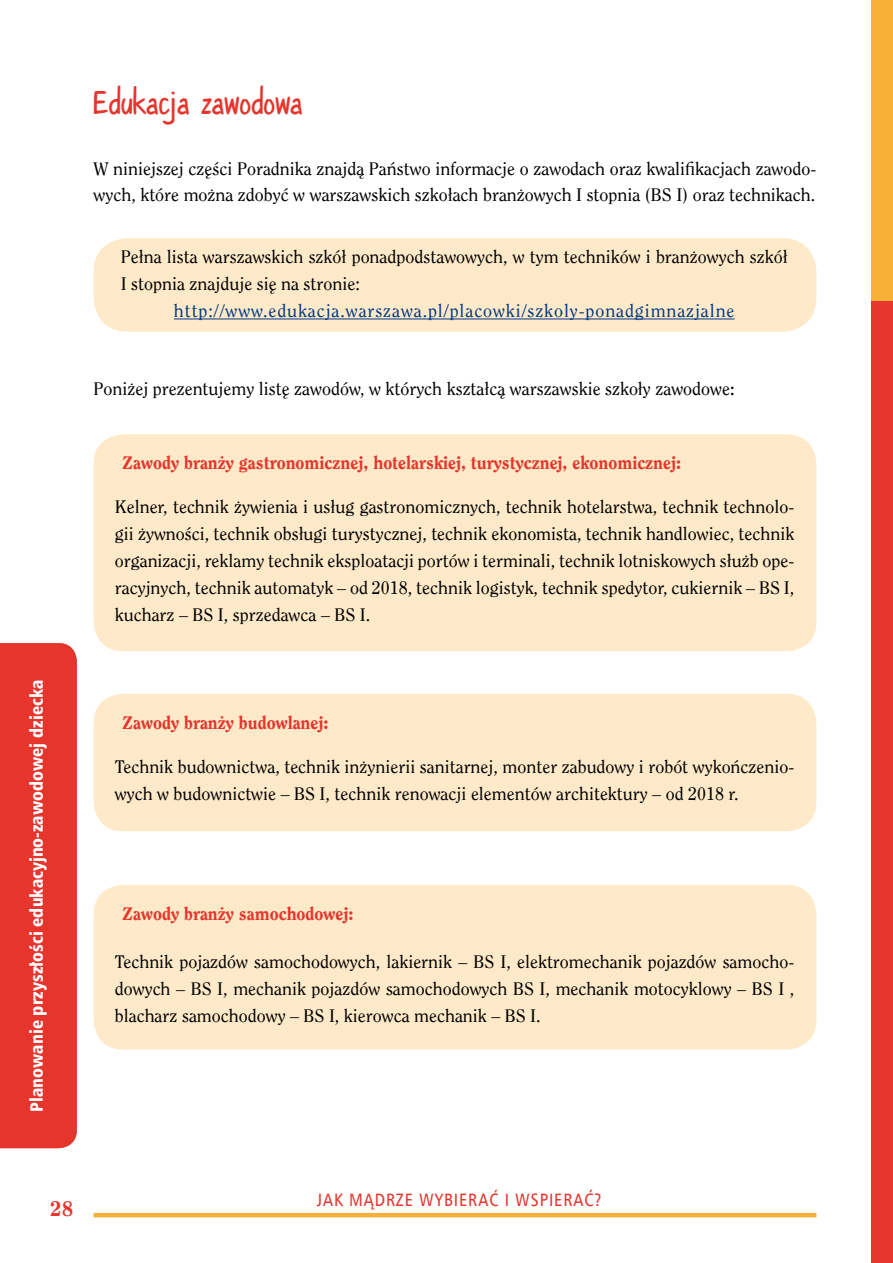
<style>
.page{position:relative;width:893px;height:1263px;background:#fff}
.page>*{position:absolute;margin:0;border:0;box-sizing:border-box;transform-origin:0 0}
.t1{font:35.85px "PT Script Eclipse";color:#e5352d}
.t2{font:800 20.85px "Clearface LT";color:#e5352d}
.t3{font:18px/26.8px "Clearface LT";color:#000}
.t4{font:800 18px "Clearface LT";color:#e5352d}
.t5{font:18px "Clearface LT";letter-spacing:.05em;color:#003882}
.t6{font:18px "Humnst 777 Blk Cn EU";color:#fff}
.t7{font:18px "Humnst 777 Cn EU";letter-spacing:.05em;color:#e5352d}
.s1{font-weight:700}
</style>
<div class="page">
<div style="left:872px;top:1px;width:21px;height:1262px;background:#e5352d"></div>
<div style="left:872px;top:0;width:21px;height:301px;background:#f8b137"></div>
<hr style="left:94px;top:1213px;width:722px;height:4px;background:#f8b137">
<div style="left:94px;top:238px;width:722px;height:94px;background:#fee9c8;border-radius:34px"></div>
<div style="left:0;top:643px;width:77px;height:505px;background:#e5352d"></div>
<hr style="left:174px;top:318px;width:560px;height:1px;background:#003882">
<div style="left:94px;top:434px;width:722px;height:217px;background:#fee9c8;border-radius:30px"></div>
<div style="left:94px;top:694px;width:722px;height:137px;background:#fee9c8;border-radius:30px"></div>
<div style="left:94px;top:885px;width:722px;height:164px;background:#fee9c8;border-radius:30px"></div>
<p class="t6" style="left:25px;top:1111px;width:433px;rotate:-90deg">Planowanie przyszłości edukacyjno-zawodowej dziecka</p>
<h1 class="t1" style="left:94px;top:76px;width:210px">Edukacja zawodowa</h1>
<p class="t3" style="left:94px;top:155px;width:724px">W niniejszej części Poradnika znajdą Państwo informacje o zawodach oraz kwalifikacjach zawodo&shy;wych, które można zdobyć w warszawskich szkołach branżowych I stopnia (BS I) oraz technikach.</p>
<p class="t3" style="left:121px;top:244px;width:668px">Pełna lista warszawskich szkół ponadpodstawowych, w tym techników i branżowych szkół<br>I stopnia znajduje się na stronie:</p>
<p class="t5" style="left:174px;top:300px;width:562px">http://www.edukacja.warszawa.pl/placowki/szkoly-ponadgimnazjalne</p>
<p class="t3" style="left:94px;top:376px;width:643px">Poniżej prezentujemy listę zawodów, w których kształcą warszawskie szkoły zawodowe<span class="s1">:</span></p>
<p class="t4" style="left:122px;top:452px;width:560px">Zawody branży gastronomicznej, hotelarskiej, turystycznej, ekonomicznej:</p>
<p class="t3" style="left:115px;top:494px;width:681px;text-align:justify">Kelner, technik żywienia i usług gastronomicznych, technik hotelarstwa, technik technolo&shy;gii żywności, technik obsługi turystycznej, technik ekonomista, technik handlowiec, technik organizacji, reklamy technik eksploatacji portów i terminali, technik lotniskowych służb ope&shy;racyjnych, technik automatyk – od 2018, technik logistyk, technik spedytor, cukiernik – BS I, kucharz – BS I, sprzedawca – BS I.</p>
<p class="t4" style="left:122px;top:711px;width:208px">Zawody branży budowlanej:</p>
<p class="t3" style="left:115px;top:753px;width:681px">Technik budownictwa, technik inżynierii sanitarnej, monter zabudowy i robót wykończenio&shy;wych w budownictwie – BS I, technik renowacji elementów architektury – od 2018 r.</p>
<p class="t4" style="left:122px;top:902px;width:233px">Zawody branży samochodowej:</p>
<p class="t3" style="left:115px;top:949px;width:681px;text-align:justify">Technik pojazdów samochodowych, lakiernik – BS I, elektromechanik pojazdów samocho&shy;dowych – BS I, mechanik pojazdów samochodowych BS I, mechanik motocyklowy – BS I , blacharz samochodowy – BS I, kierowca mechanik – BS I.</p>
<p class="t2" style="left:50px;top:1196px;width:25px">28</p>
<p class="t7" style="left:317px;top:1189px;width:286px">JAK MĄDRZE WYBIERAĆ I WSPIERAĆ?</p>
</div>
